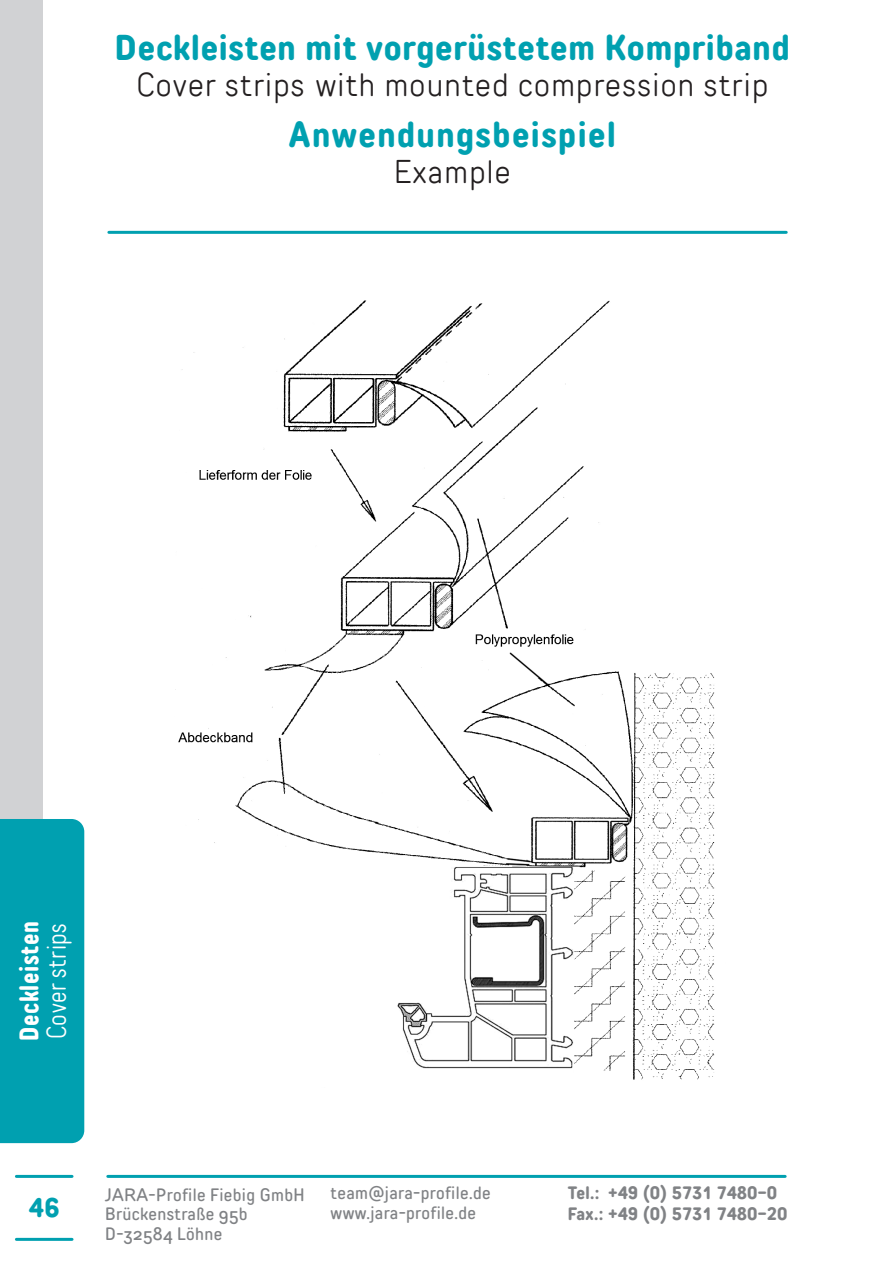
<style>
.page{position:relative;width:893px;height:1263px;background:#fff}
.page>*{position:absolute;margin:0;border:0;box-sizing:border-box;transform-origin:0 0}
.t1{font:700 condensed 36px "TT Rounds Neue";letter-spacing:.02em;color:#00a0b0}
.t2{font:700 condensed 36px "TT Rounds Neue";letter-spacing:.04em;color:#00a0b0}
.t3{font:300 condensed 33px "TT Rounds Neue";letter-spacing:.04em;color:#231f20}
.t4{font:700 27px "TT Rounds Neue Comp";letter-spacing:.02em;color:#fff}
.t5{font:300 27px "TT Rounds Neue Comp";letter-spacing:.02em;color:#fff}
.t6{font:700 condensed 27px "TT Rounds Neue";color:#00a0b0}
.t7{font:500 condensed 18px/19.5px "TT Rounds Neue";letter-spacing:.02em;color:#808285}
.t8{font:700 condensed 18px/21px "TT Rounds Neue";letter-spacing:.02em;color:#808285}
.s1{font-stretch:normal}
</style>
<div class="page">
<hr style="left:108px;top:1175px;width:677px;height:3px;background:#00a0b0">
<hr style="left:16px;top:1175px;width:56px;height:3px;background:#00a0b0">
<hr style="left:16px;top:1238px;width:56px;height:3px;background:#00a0b0">
<hr style="left:109px;top:231px;width:677px;height:3px;background:#00a0b0">
<div style="left:0;top:0;width:43px;height:1124px;background:#d1d2d4"></div>
<div style="left:0;top:819px;width:84px;height:324px;background:#00a0b0"></div>
<img style="left:175px;top:300px;width:540px;height:780px">
<p class="t1" style="left:115px;top:23px;width:676px">Deckleisten mit vorgerüstetem Kompriband</p>
<p class="t3" style="left:137px;top:63px;width:633px">Cover strips with mounted compression strip</p>
<p class="t2" style="left:289px;top:110px;width:328px">Anwendungsbeispiel</p>
<p class="t3" style="left:394px;top:150px;width:118px">Example</p>
<h3 class="t4" style="left:12px;top:1041px;width:121px;rotate:-90deg">Deckleisten</h3>
<h3 class="t5" style="left:40px;top:1039px;width:117px;rotate:-90deg">Cover strips</h3>
<p class="t7" style="left:105px;top:1185px;width:201px"><span class="s1">JARA</span>-Profile Fiebig GmbH<br>Brückenstraße 95b<br>D-32584 Löhne</p>
<p class="t8" style="left:568px;top:1182px;width:221px">Tel.: +49 (0) 5731 7480-0<br>Fax.: +49 (0) 5731 7480-20</p>
<p class="t7" style="left:331px;top:1183px;width:162px">team@jara-profile.de</p>
<h3 class="t6" style="left:29px;top:1189px;width:32px">46</h3>
<p class="t7" style="left:331px;top:1202px;width:147px">www.jara-profile.de</p>
</div>
